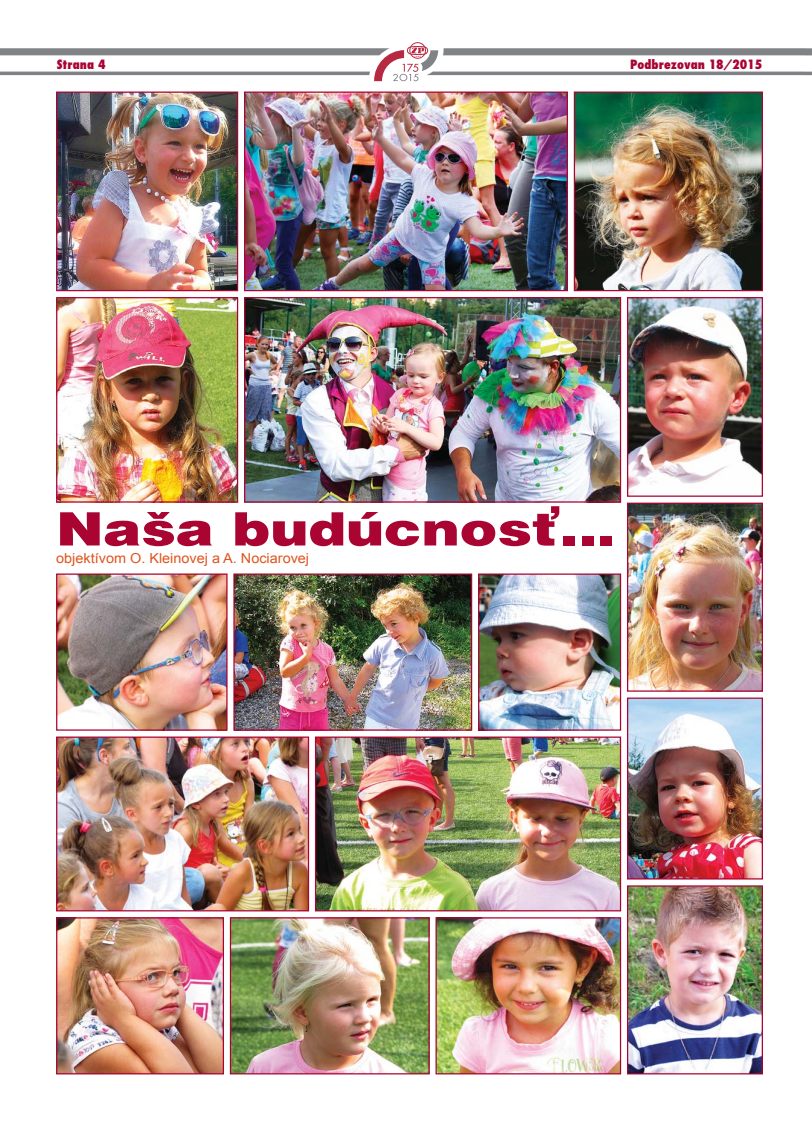
<style>
.page{position:relative;width:812px;height:1127px;background:#fff}
.page>*{position:absolute;margin:0;border:0;box-sizing:border-box;transform-origin:0 0}
.t1{font:900 46px "Switzerland";color:#a90432;scale:1.23 1}
.t2{font:13.75px "Arial";color:#df541f;scale:1.05 1}
.t3{font:800 12.5px "Fujiyama";color:#a90432}
</style>
<div class="page">
<img style="left:575px;top:94px;width:185px;height:195px">
<div style="left:573px;top:92px;width:189px;height:199px;border:1px solid #a90432"></div>
<img style="left:58px;top:94px;width:178px;height:195px">
<div style="left:56px;top:92px;width:182px;height:199px;border:1px solid #a90432"></div>
<img style="left:246px;top:94px;width:320px;height:195px">
<div style="left:244px;top:92px;width:324px;height:199px;border:1px solid #a90432"></div>
<img style="left:58px;top:575px;width:167px;height:154px">
<div style="left:56px;top:573px;width:171px;height:158px;border:1px solid #a90432"></div>
<img style="left:246px;top:299px;width:373px;height:202px">
<div style="left:244px;top:297px;width:377px;height:206px;border:1px solid #a90432"></div>
<img style="left:629px;top:299px;width:131px;height:196px">
<div style="left:627px;top:297px;width:135px;height:200px;border:1px solid #a90432"></div>
<img style="left:58px;top:299px;width:178px;height:202px">
<div style="left:56px;top:297px;width:182px;height:206px;border:1px solid #a90432"></div>
<img style="left:480px;top:575px;width:139px;height:154px">
<div style="left:478px;top:573px;width:143px;height:158px;border:1px solid #a90432"></div>
<img style="left:232px;top:919px;width:195px;height:153px">
<div style="left:230px;top:917px;width:199px;height:157px;border:1px solid #a90432"></div>
<img style="left:235px;top:575px;width:235px;height:154px">
<div style="left:233px;top:573px;width:239px;height:158px;border:1px solid #a90432"></div>
<img style="left:629px;top:505px;width:131px;height:185px">
<div style="left:627px;top:503px;width:135px;height:189px;border:1px solid #a90432"></div>
<img style="left:317px;top:738px;width:302px;height:171px">
<div style="left:315px;top:736px;width:306px;height:175px;border:1px solid #a90432"></div>
<img style="left:629px;top:699px;width:131px;height:178px">
<div style="left:627px;top:697px;width:135px;height:182px;border:1px solid #a90432"></div>
<img style="left:629px;top:887px;width:131px;height:185px">
<div style="left:627px;top:885px;width:135px;height:189px;border:1px solid #a90432"></div>
<img style="left:58px;top:919px;width:164px;height:153px">
<div style="left:56px;top:917px;width:168px;height:157px;border:1px solid #a90432"></div>
<img style="left:58px;top:738px;width:249px;height:171px">
<div style="left:56px;top:736px;width:253px;height:175px;border:1px solid #a90432"></div>
<img style="left:437px;top:919px;width:182px;height:153px">
<div style="left:435px;top:917px;width:186px;height:157px;border:1px solid #a90432"></div>
<svg style="left:0;top:42px;width:811px;height:39px"></svg>
<p class="t3" style="left:57px;top:58px;width:50px">Strana 4</p>
<p class="t3" style="left:630px;top:58px;width:133px">Podbrezovan 18/2015</p>
<h1 class="t1" style="left:56px;top:507px;width:456px">Naša budúcnosť...</h1>
<p class="t2" style="left:56px;top:550px;width:242px">objektívom O. Kleinovej a A. Nociarovej</p>
</div>
